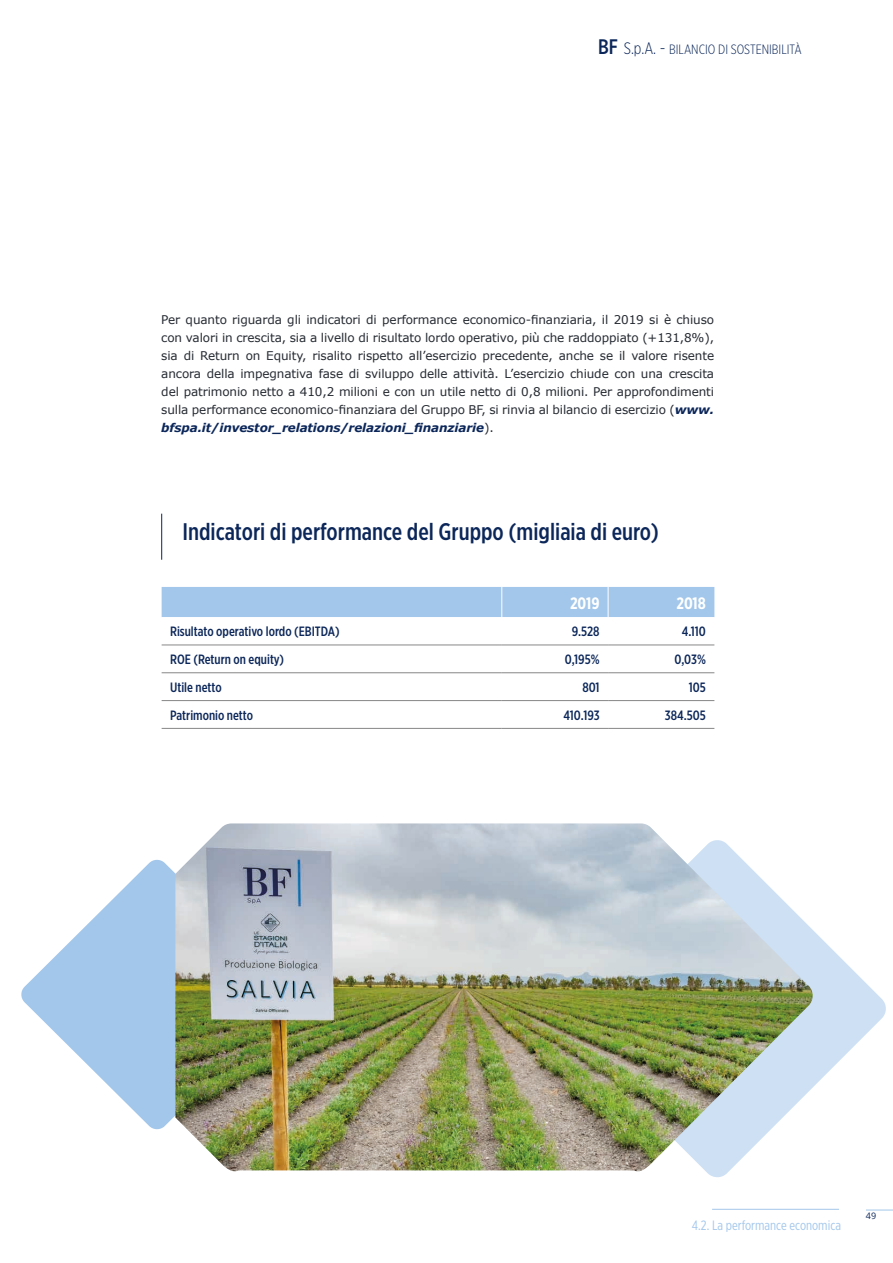
<style>
.page{position:relative;width:893px;height:1263px;background:#fff}
.page>*{position:absolute;margin:0;border:0;box-sizing:border-box;transform-origin:0 0}
.t1{font:500 24px "Gotham X Narrow";color:#0b2659}
.t2{font:700 16.5px "Gotham X Narrow";color:#fff}
.t3{font:500 13.5px "Gotham X Narrow";color:#0b2659}
.t4{font:300 13.5px "Gotham X Narrow";color:#0b2659}
.t5{font:13.5px "Gotham X Narrow";color:#a3c7eb}
.t6{font:12px/18px "Verdana";letter-spacing:-.01em;color:#252a32;text-align:justify}
.t7{font:9px "Open Sans";color:#0b2659}
.s1{font-weight:500;font-size:21px}
.s2{font-size:16.5px}
.s3{font-size:18px}
.s4{font-weight:700;font-style:italic;color:#0b2659}
</style>
<div class="page">
<svg style="left:866px;top:1210px;width:27px;height:1px"></svg>
<hr style="left:712px;top:1209px;width:127px;height:1px;background:#a3c7eb">
<hr style="left:161px;top:514px;width:1px;height:46px;background:#0b2659">
<div style="left:162px;top:587px;width:552px;height:30px;background:#a3c7eb"></div>
<svg style="left:162px;top:644px;width:552px;height:84px"></svg>
<hr style="left:501px;top:587px;width:1px;height:30px;background:#fff">
<hr style="left:608px;top:587px;width:1px;height:30px;background:#fff">
<hr style="left:162px;top:645px;width:340px;height:1px;background:#878787">
<hr style="left:502px;top:645px;width:106px;height:1px;background:#878787">
<hr style="left:608px;top:645px;width:106px;height:1px;background:#878787">
<hr style="left:162px;top:672px;width:340px;height:1px;background:#878787">
<hr style="left:502px;top:672px;width:106px;height:1px;background:#878787">
<hr style="left:608px;top:672px;width:106px;height:1px;background:#878787">
<hr style="left:162px;top:700px;width:340px;height:1px;background:#878787">
<hr style="left:502px;top:700px;width:106px;height:1px;background:#878787">
<hr style="left:608px;top:700px;width:106px;height:1px;background:#878787">
<hr style="left:162px;top:728px;width:340px;height:1px;background:#878787">
<hr style="left:502px;top:728px;width:106px;height:1px;background:#878787">
<hr style="left:608px;top:728px;width:106px;height:1px;background:#878787">
<svg style="left:708px;top:931px;width:178px;height:246px"></svg>
<svg style="left:21px;top:859px;width:154px;height:271px;fill:#a3c7eb"></svg>
<img style="left:175px;top:823px;width:639px;height:350px">
<p class="t4" style="left:598px;top:41px;width:205px"><span class="s1">BF</span> <span class="s2">S.p.A.</span> <span class="s3">-</span> BILANCIO DI SOSTENIBILITÀ</p>
<p class="t6" style="left:161px;top:311px;width:554px">Per quanto riguarda gli indicatori di performance economico-finanziaria, il 2019 si è chiuso con valori in crescita, sia a livello di risultato lordo operativo, più che raddoppiato (+131,8%), sia di Return on Equity, risalito rispetto all’esercizio precedente, anche se il valore risente ancora della impegnativa fase di sviluppo delle attività. L’esercizio chiude con una crescita del patrimonio netto a 410,2 milioni e con un utile netto di 0,8 milioni. Per approfondimenti sulla performance economico-finanziara del Gruppo BF, si rinvia al bilancio di esercizio (<span class="s4">www. bfspa.it/investor_relations/relazioni_finanziarie</span>).</p>
<h1 class="t1" style="left:182px;top:517px;width:478px">Indicatori di performance del Gruppo (migliaia di euro)</h1>
<h2 class="t2" style="left:570px;top:593px;width:31px">2019</h2>
<h2 class="t2" style="left:676px;top:593px;width:31px">2018</h2>
<p class="t3" style="left:170px;top:623px;width:171px">Risultato operativo lordo (EBITDA)</p>
<p class="t3" style="left:572px;top:623px;width:29px">9.528</p>
<p class="t3" style="left:682px;top:623px;width:26px">4.110</p>
<p class="t3" style="left:170px;top:651px;width:116px">ROE (Return on equity)</p>
<p class="t3" style="left:565px;top:651px;width:36px">0,195%</p>
<p class="t3" style="left:674px;top:651px;width:33px">0,03%</p>
<p class="t3" style="left:170px;top:679px;width:53px">Utile netto</p>
<p class="t3" style="left:582px;top:679px;width:19px">801</p>
<p class="t3" style="left:689px;top:679px;width:19px">105</p>
<p class="t3" style="left:170px;top:707px;width:84px">Patrimonio netto</p>
<p class="t3" style="left:563px;top:707px;width:38px">410.193</p>
<p class="t3" style="left:665px;top:707px;width:42px">384.505</p>
<p class="t5" style="left:692px;top:1217px;width:151px">4.2. La performance economica</p>
<p class="t7" style="left:866px;top:1209px;width:12px">49</p>
</div>
